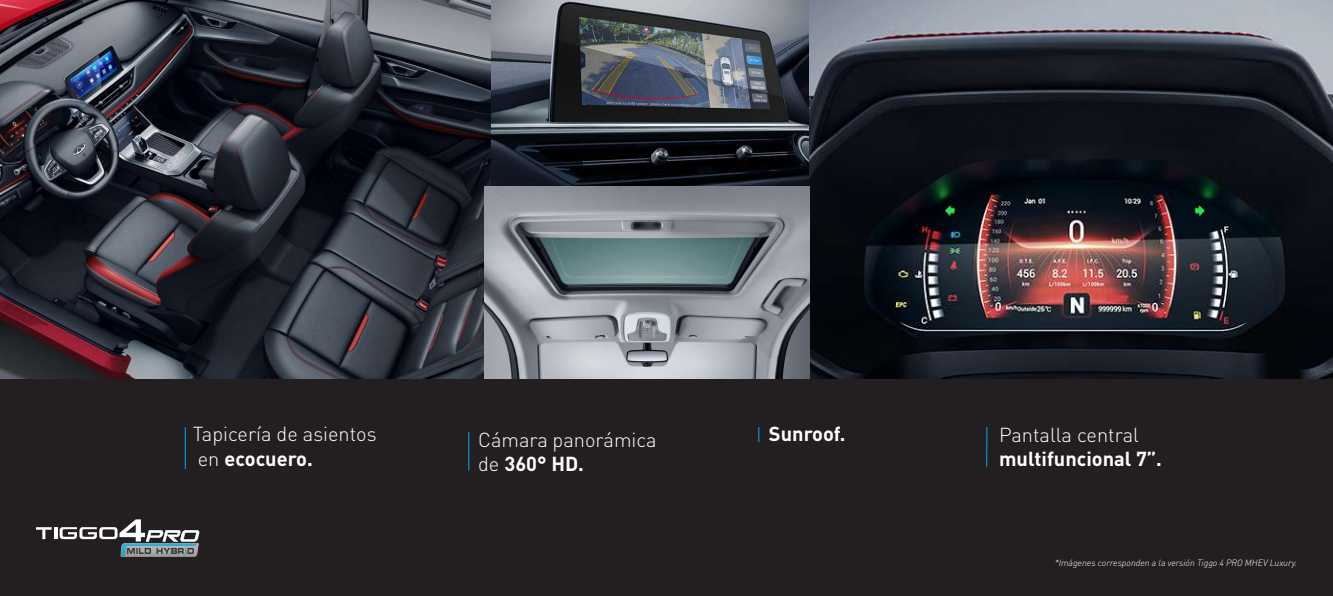
<style>
.page{position:relative;width:1333px;height:596px;background:#fff}
.page>*{position:absolute;margin:0;border:0;box-sizing:border-box;transform-origin:0 0}
.t1{font:300 20px/24px "DIN Pro";color:#fff}
.t2{font:700 20px "DIN Pro";color:#fff}
.t3{font:italic 300 9px "DIN Pro";color:#fff}
.s1{font-weight:700}
</style>
<div class="page">
<div style="left:0;top:0;width:1332px;height:595px;background:#231f20"></div>
<svg style="left:36px;top:519px;width:163px;height:22px"></svg>
<img style="left:120px;top:541px;width:79px;height:16px">
<img style="left:0;top:0;width:491px;height:378px">
<img style="left:491px;top:0;width:318px;height:186px">
<img style="left:809px;top:0;width:523px;height:378px">
<img style="left:485px;top:186px;width:324px;height:192px">
<hr style="left:185px;top:427px;width:1px;height:41px;background:#00aeef">
<hr style="left:468px;top:432px;width:1px;height:38px;background:#00aeef">
<svg style="left:758px;top:427px;width:1px;height:15px"></svg>
<hr style="left:986px;top:427px;width:1px;height:39px;background:#00aeef">
<p class="t1" style="left:193px;top:420px;width:185px">Tapicería de asientos en <span class="s1">ecocuero.</span></p>
<p class="t1" style="left:478px;top:425px;width:180px">Cámara panorámica de <span class="s1">360° HD.</span></p>
<p class="t1" style="left:998px;top:420px;width:141px">Pantalla central</p>
<p class="t2" style="left:769px;top:417px;width:78px">Sunroof.</p>
<p class="t2" style="left:998px;top:441px;width:164px">multifuncional 7”.</p>
<p class="t3" style="left:1054px;top:556px;width:244px">*Imágenes corresponden a la versión Tiggo 4 PRO MHEV Luxury.</p>
</div>
